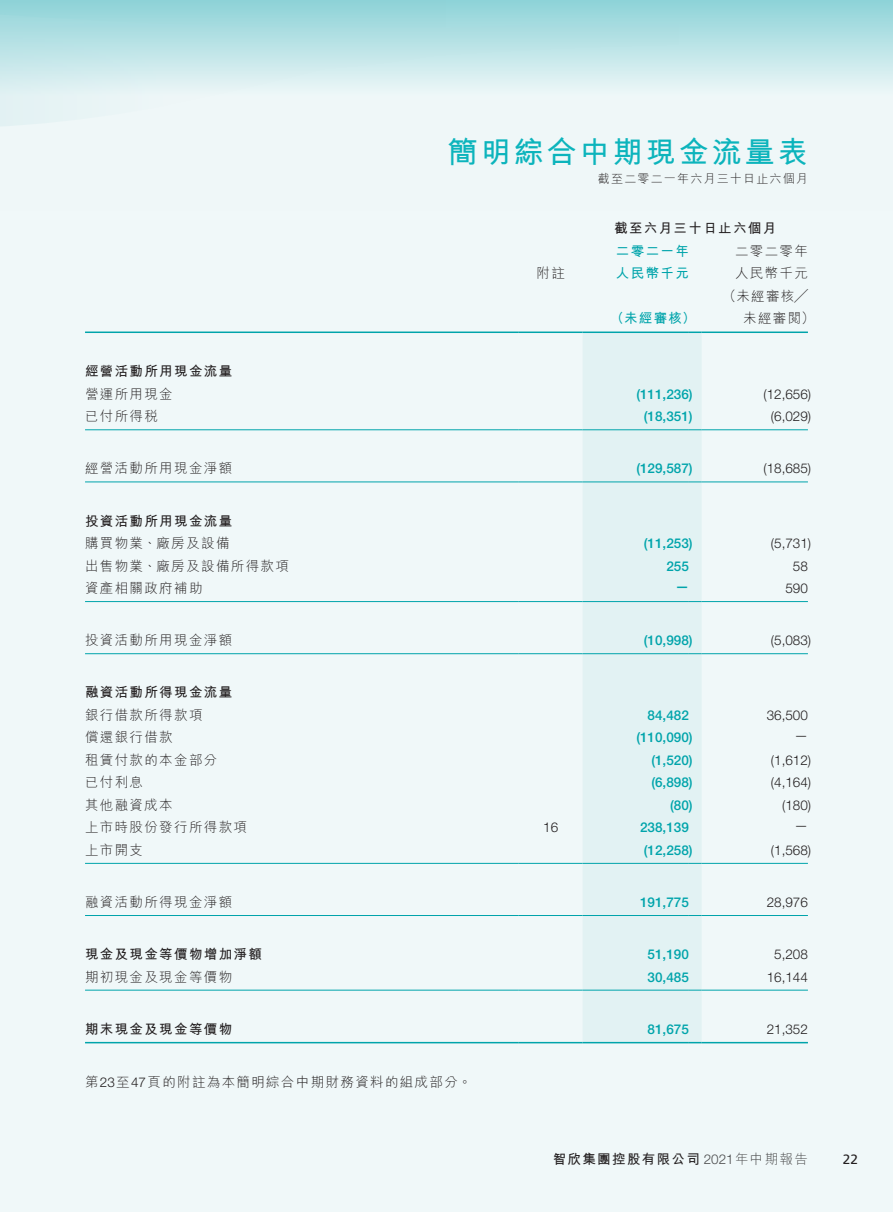
<style>
.page{position:relative;width:893px;height:1212px;background:#f0f8f9}
.page>*{position:absolute;margin:0;border:0;box-sizing:border-box;transform-origin:0 0}
.t1{font:700 30px "M Hei HK";letter-spacing:.1em;color:#0cb4bc}
.t2{font:300 13.5px/22.5px "M Hei HK";letter-spacing:.1em;color:#231f20}
.t3{font:500 13.5px "Helvetica Neue LT Std";color:#00a4ab}
.t4{font:300 13.5px "Helvetica Neue LT Std";color:#231f20}
.t5{font:700 13.5px "M Hei HK";letter-spacing:.1em;color:#231f20}
.t6{font:700 13.5px "M Hei HK";letter-spacing:.1em;color:#00a4ab}
.t7{font:13.5px "Frutiger LT Std";color:#231f20}
.t8{font:300 12px "M Hei HK";letter-spacing:.1em;color:#231f20}
.s1{font-family:"Helvetica Neue LT Std"}
.s2{font-family:"Helvetica Neue LT Std";font-weight:300;color:#4b4c4d}
.s3{font-weight:300;color:#4b4c4d}
</style>
<div class="page">
<svg style="left:679px;top:0;width:214px;height:87px;background:#b8e3e6"></svg>
<svg style="left:344px;top:0;width:335px;height:87px;background:#bae3e6"></svg>
<svg style="left:0;top:76px;width:344px;height:50px"></svg>
<div style="left:583px;top:333px;width:119px;height:709px;background:#e2f2f3"></div>
<hr style="left:85px;top:481px;width:434px;height:1px;background:#00a4ab">
<hr style="left:519px;top:481px;width:64px;height:1px;background:#00a4ab">
<hr style="left:583px;top:481px;width:106px;height:1px;background:#00a4ab">
<svg style="left:689px;top:481px;width:13px;height:1px"></svg>
<hr style="left:702px;top:481px;width:106px;height:1px;background:#00a4ab">
<hr style="left:85px;top:601px;width:434px;height:1px;background:#00a4ab">
<hr style="left:519px;top:601px;width:64px;height:1px;background:#00a4ab">
<hr style="left:583px;top:601px;width:106px;height:1px;background:#00a4ab">
<svg style="left:689px;top:601px;width:13px;height:1px"></svg>
<hr style="left:702px;top:601px;width:106px;height:1px;background:#00a4ab">
<hr style="left:85px;top:653px;width:434px;height:1px;background:#00a4ab">
<hr style="left:519px;top:653px;width:64px;height:1px;background:#00a4ab">
<hr style="left:583px;top:653px;width:106px;height:1px;background:#00a4ab">
<svg style="left:689px;top:653px;width:13px;height:1px"></svg>
<hr style="left:702px;top:653px;width:106px;height:1px;background:#00a4ab">
<hr style="left:85px;top:863px;width:434px;height:1px;background:#00a4ab">
<hr style="left:519px;top:863px;width:64px;height:1px;background:#00a4ab">
<hr style="left:583px;top:863px;width:106px;height:1px;background:#00a4ab">
<svg style="left:689px;top:863px;width:13px;height:1px"></svg>
<hr style="left:702px;top:863px;width:106px;height:1px;background:#00a4ab">
<hr style="left:85px;top:915px;width:434px;height:1px;background:#00a4ab">
<hr style="left:519px;top:915px;width:64px;height:1px;background:#00a4ab">
<hr style="left:583px;top:915px;width:106px;height:1px;background:#00a4ab">
<svg style="left:689px;top:915px;width:13px;height:1px"></svg>
<hr style="left:702px;top:915px;width:106px;height:1px;background:#00a4ab">
<hr style="left:85px;top:990px;width:434px;height:1px;background:#00a4ab">
<hr style="left:519px;top:990px;width:64px;height:1px;background:#00a4ab">
<hr style="left:583px;top:990px;width:106px;height:1px;background:#00a4ab">
<svg style="left:689px;top:990px;width:13px;height:1px"></svg>
<hr style="left:702px;top:990px;width:106px;height:1px;background:#00a4ab">
<hr style="left:85px;top:1042px;width:434px;height:1px;background:#00a4ab">
<hr style="left:519px;top:1042px;width:64px;height:1px;background:#00a4ab">
<hr style="left:583px;top:1042px;width:106px;height:1px;background:#00a4ab">
<svg style="left:689px;top:1042px;width:13px;height:1px"></svg>
<hr style="left:702px;top:1042px;width:106px;height:1px;background:#00a4ab">
<hr style="left:85px;top:331px;width:434px;height:2px;background:#00a4ab">
<hr style="left:519px;top:331px;width:64px;height:2px;background:#00a4ab">
<hr style="left:583px;top:331px;width:106px;height:2px;background:#00a4ab">
<svg style="left:689px;top:331px;width:13px;height:2px"></svg>
<hr style="left:702px;top:331px;width:106px;height:2px;background:#00a4ab">
<hr style="left:85px;top:429px;width:434px;height:1px;background:#00a4ab">
<hr style="left:519px;top:429px;width:64px;height:1px;background:#00a4ab">
<hr style="left:583px;top:429px;width:106px;height:1px;background:#00a4ab">
<svg style="left:689px;top:429px;width:13px;height:1px"></svg>
<hr style="left:702px;top:429px;width:106px;height:1px;background:#00a4ab">
<svg style="left:0;top:0;width:446px;height:76px;background:#b2dfe3"></svg>
<h1 class="t1" style="left:448px;top:130px;width:362px">簡明綜合中期現金流量表</h1>
<p class="t8" style="left:598px;top:173px;width:212px">截至二零二一年六月三十日止六個月</p>
<p class="t5" style="left:614px;top:219px;width:163px">截至六月三十日止六個月</p>
<p class="t2" style="left:735px;top:239px;width:74px">二零二零年</p>
<p class="t6" style="left:616px;top:241px;width:74px">二零二一年</p>
<p class="t2" style="left:536px;top:262px;width:30px">附註</p>
<p class="t6" style="left:616px;top:264px;width:74px">人民幣千元</p>
<p class="t2" style="left:735px;top:262px;width:74px">人民幣千元</p>
<p class="t6" style="left:611px;top:309px;width:87px">（未經審核(</p>
<p class="t2" style="left:743px;top:284px;width:73px;text-indent:-20px">（未經審核╱未經審閱(</p>
<p class="t5" style="left:85px;top:361px;width:149px">經營活動所用現金流量</p>
<p class="t2" style="left:85px;top:382px;width:89px">營運所用現金</p>
<p class="t3" style="left:636px;top:386px;width:58px">)111,236(</p>
<p class="t4" style="left:763px;top:386px;width:49px">)12,656(</p>
<p class="t2" style="left:85px;top:405px;width:74px">已付所得稅</p>
<p class="t3" style="left:644px;top:408px;width:50px">)18,351(</p>
<p class="t4" style="left:771px;top:408px;width:42px">)6,029(</p>
<p class="t2" style="left:85px;top:457px;width:149px">經營活動所用現金淨額</p>
<p class="t5" style="left:85px;top:511px;width:149px">投資活動所用現金流量</p>
<p class="t3" style="left:636px;top:461px;width:58px">)129,587(</p>
<p class="t4" style="left:763px;top:460px;width:49px">)18,685(</p>
<p class="t2" style="left:85px;top:532px;width:146px">購買物業、廠房及設備</p>
<p class="t3" style="left:644px;top:535px;width:50px">)11,253(</p>
<p class="t4" style="left:771px;top:535px;width:42px">)5,731(</p>
<p class="t2" style="left:85px;top:554px;width:205px">出售物業、廠房及設備所得款項</p>
<p class="t3" style="left:666px;top:558px;width:24px">255</p>
<p class="t4" style="left:793px;top:557px;width:17px">58</p>
<p class="t2" style="left:85px;top:577px;width:119px">資產相關政府補助</p>
<p class="t3" style="left:675px;top:578px;width:15px">—</p>
<p class="t4" style="left:785px;top:580px;width:24px">590</p>
<p class="t2" style="left:85px;top:629px;width:149px">投資活動所用現金淨額</p>
<p class="t5" style="left:85px;top:683px;width:149px">融資活動所得現金流量</p>
<p class="t3" style="left:644px;top:632px;width:50px">)10,998(</p>
<p class="t4" style="left:771px;top:632px;width:42px">)5,083(</p>
<p class="t2" style="left:85px;top:703px;width:119px">銀行借款所得款項</p>
<p class="t3" style="left:648px;top:707px;width:43px">84,482</p>
<p class="t4" style="left:767px;top:707px;width:43px">36,500</p>
<p class="t2" style="left:85px;top:726px;width:89px">償還銀行借款</p>
<p class="t3" style="left:636px;top:729px;width:58px">)110,090(</p>
<p class="t4" style="left:794px;top:727px;width:15px">—</p>
<p class="t2" style="left:85px;top:748px;width:134px">租賃付款的本金部分</p>
<p class="t3" style="left:651px;top:752px;width:43px">)1,520(</p>
<p class="t4" style="left:771px;top:752px;width:42px">)1,612(</p>
<p class="t2" style="left:85px;top:771px;width:60px">已付利息</p>
<p class="t3" style="left:651px;top:774px;width:43px">)6,898(</p>
<p class="t4" style="left:771px;top:774px;width:42px">)4,164(</p>
<p class="t2" style="left:85px;top:793px;width:89px">其他融資成本</p>
<p class="t3" style="left:670px;top:797px;width:24px">)80(</p>
<p class="t4" style="left:782px;top:797px;width:31px">)180(</p>
<p class="t2" style="left:85px;top:816px;width:163px">上市時股份發行所得款項</p>
<p class="t4" style="left:543px;top:819px;width:17px">16</p>
<p class="t3" style="left:640px;top:819px;width:50px">238,139</p>
<p class="t4" style="left:794px;top:817px;width:15px">—</p>
<p class="t2" style="left:85px;top:838px;width:60px">上市開支</p>
<p class="t3" style="left:644px;top:842px;width:50px">)12,258(</p>
<p class="t4" style="left:771px;top:842px;width:42px">)1,568(</p>
<p class="t2" style="left:85px;top:891px;width:149px">融資活動所得現金淨額</p>
<p class="t3" style="left:640px;top:894px;width:50px">191,775</p>
<p class="t4" style="left:767px;top:894px;width:43px">28,976</p>
<p class="t5" style="left:85px;top:944px;width:178px">現金及現金等價物增加淨額</p>
<p class="t3" style="left:648px;top:946px;width:43px">51,190</p>
<p class="t4" style="left:774px;top:946px;width:35px">5,208</p>
<p class="t2" style="left:85px;top:965px;width:149px">期初現金及現金等價物</p>
<p class="t3" style="left:648px;top:969px;width:43px">30,485</p>
<p class="t4" style="left:767px;top:969px;width:43px">16,144</p>
<p class="t5" style="left:85px;top:1019px;width:149px">期末現金及現金等價物</p>
<p class="t3" style="left:648px;top:1021px;width:43px">81,675</p>
<p class="t4" style="left:767px;top:1021px;width:43px">21,352</p>
<p class="t2" style="left:85px;top:1070px;width:388px">第<span class="s1">23</span>至<span class="s1">47</span>頁的附註為本簡明綜合中期財務資料的組成部分。</p>
<p class="t5" style="left:553px;top:1149px;width:257px">智欣集團控股有限公司 <span class="s2">2021</span><span class="s3">年中期報告</span></p>
<p class="t7" style="left:843px;top:1151px;width:17px">22</p>
</div>
